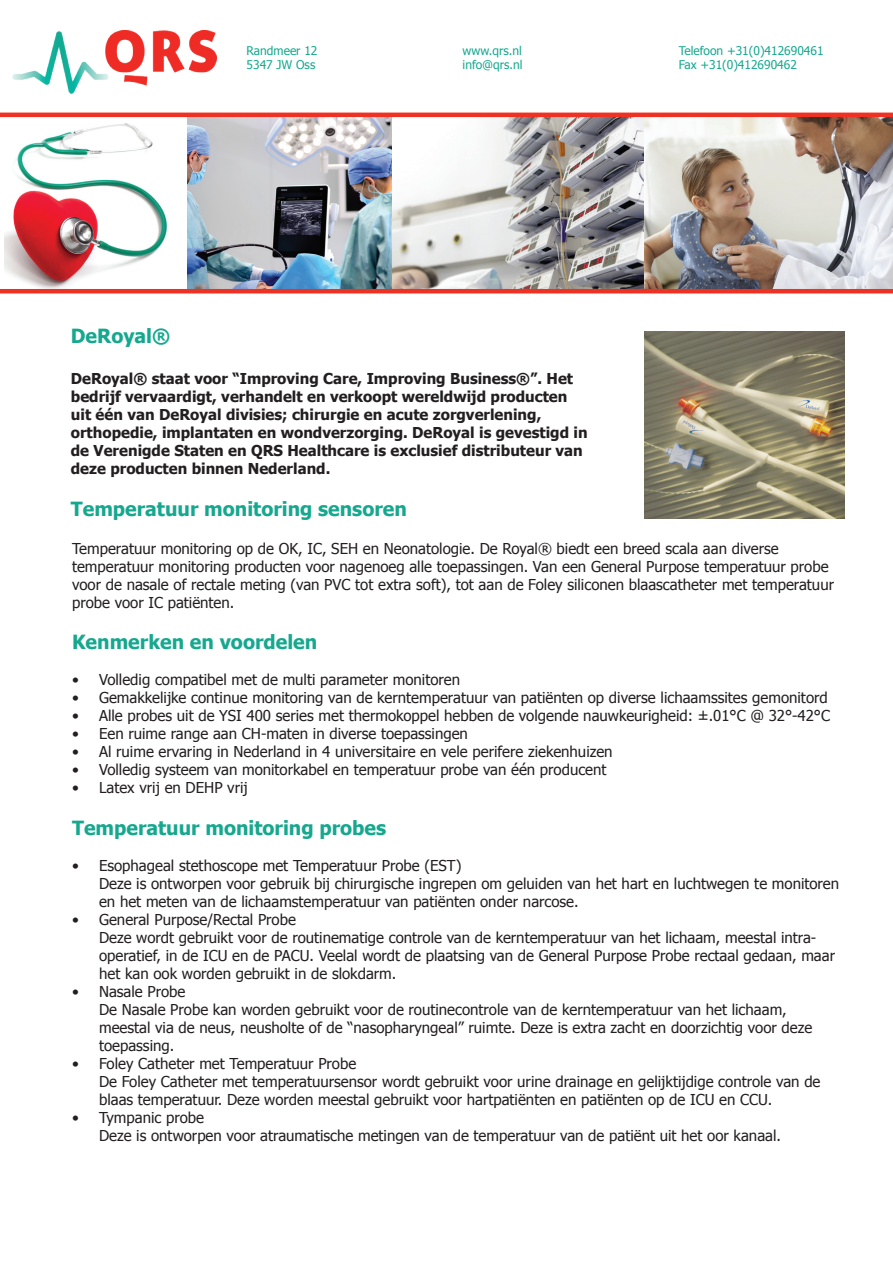
<style>
.page{position:relative;width:893px;height:1263px;background:#fff}
.page>*{position:absolute;margin:0;border:0;box-sizing:border-box;transform-origin:0 0}
.t1{font:700 19.5px "Tahoma";color:#16a88e}
.t2{font:15px/18px "Tahoma";color:#231f20}
.t3{font:700 15px/18px "Tahoma";color:#231f20}
.t4{font:12px "Tahoma";color:#16a88e}
</style>
<div class="page">
<img style="left:391px;top:117px;width:502px;height:172px">
<img style="left:4px;top:117px;width:176px;height:172px">
<img style="left:187px;top:117px;width:204px;height:172px">
<hr style="left:0;top:113px;width:893px;height:4px;background:#ef3123">
<hr style="left:0;top:289px;width:893px;height:4px;background:#ef3123">
<img style="left:13px;top:30px;width:204px;height:63px">
<img style="left:645px;top:332px;width:200px;height:187px">
<p class="t4" style="left:247px;top:42px;width:72px">Randmeer 12</p>
<p class="t4" style="left:463px;top:42px;width:61px">www.qrs.nl</p>
<p class="t4" style="left:679px;top:42px;width:146px">Telefoon +31(0)412690461</p>
<p class="t4" style="left:247px;top:57px;width:70px">5347 JW Oss</p>
<p class="t4" style="left:463px;top:57px;width:61px">info@qrs.nl</p>
<p class="t4" style="left:679px;top:57px;width:120px">Fax +31(0)412690462</p>
<h1 class="t1" style="left:71px;top:322px;width:101px">DeRoyal®</h1>
<p class="t3" style="left:71px;top:369px;width:518px">DeRoyal® staat voor “Improving Care, Improving Business®”. Het bedrijf vervaardigt, verhandelt en verkoopt wereldwijd producten uit één van DeRoyal divisies; chirurgie en acute zorgverlening, orthopedie, implantaten en wondverzorging. DeRoyal is gevestigd in de Verenigde Staten en QRS Healthcare is exclusief distributeur van deze producten binnen Nederland.</p>
<h1 class="t1" style="left:71px;top:495px;width:338px">Temperatuur monitoring sensoren</h1>
<p class="t2" style="left:72px;top:538px;width:763px">Temperatuur monitoring op de OK, IC, SEH en Neonatologie. De Royal® biedt een breed scala aan diverse temperatuur monitoring producten voor nagenoeg alle toepassingen. Van een General Purpose temperatuur probe voor de nasale of rectale meting (van PVC tot extra soft), tot aan de Foley siliconen blaascatheter met temperatuur probe voor IC patiënten.</p>
<h1 class="t1" style="left:72px;top:628px;width:247px">Kenmerken en voordelen</h1>
<p class="t2" style="left:72px;top:670px;width:390px">• Volledig compatibel met de multi parameter monitoren</p>
<p class="t2" style="left:72px;top:688px;width:757px">• Gemakkelijke continue monitoring van de kerntemperatuur van patiënten op diverse lichaamssites gemonitord</p>
<p class="t2" style="left:72px;top:706px;width:759px">• Alle probes uit de YSI 400 series met thermokoppel hebben de volgende nauwkeurigheid: ±.01°C @ 32°-42°C</p>
<p class="t2" style="left:72px;top:724px;width:397px">• Een ruime range aan CH-maten in diverse toepassingen</p>
<p class="t2" style="left:72px;top:742px;width:542px">• Al ruime ervaring in Nederland in 4 universitaire en vele perifere ziekenhuizen</p>
<p class="t2" style="left:72px;top:760px;width:536px">• Volledig systeem van monitorkabel en temperatuur probe van één producent</p>
<p class="t2" style="left:72px;top:778px;width:177px">• Latex vrij en DEHP vrij</p>
<h1 class="t1" style="left:72px;top:814px;width:316px">Temperatuur monitoring probes</h1>
<p class="t2" style="left:99px;top:855px;width:742px;text-indent:-27px">• Esophageal stethoscope met Temperatuur Probe (EST)<br>Deze is ontworpen voor gebruik bij chirurgische ingrepen om geluiden van het hart en luchtwegen te monitoren en het meten van de lichaamstemperatuur van patiënten onder narcose.</p>
<p class="t2" style="left:99px;top:909px;width:737px;text-indent:-27px">• General Purpose/Rectal Probe<br>Deze wordt gebruikt voor de routinematige controle van de kerntemperatuur van het lichaam, meestal intra&shy;operatief, in de ICU en de PACU. Veelal wordt de plaatsing van de General Purpose Probe rectaal gedaan, maar het kan ook worden gebruikt in de slokdarm.</p>
<p class="t2" style="left:99px;top:981px;width:715px;text-indent:-27px">• Nasale Probe<br>De Nasale Probe kan worden gebruikt voor de routinecontrole van de kerntemperatuur van het lichaam, meestal via de neus, neusholte of de “nasopharyngeal” ruimte. Deze is extra zacht en doorzichtig voor deze toepassing.</p>
<p class="t2" style="left:99px;top:1053px;width:723px;text-indent:-27px">• Foley Catheter met Temperatuur Probe<br>De Foley Catheter met temperatuursensor wordt gebruikt voor urine drainage en gelijktijdige controle van de blaas temperatuur. Deze worden meestal gebruikt voor hartpatiënten en patiënten op de ICU en CCU.</p>
<p class="t2" style="left:99px;top:1107px;width:683px;text-indent:-27px">• Tympanic probe<br>Deze is ontworpen voor atraumatische metingen van de temperatuur van de patiënt uit het oor kanaal.</p>
</div>
